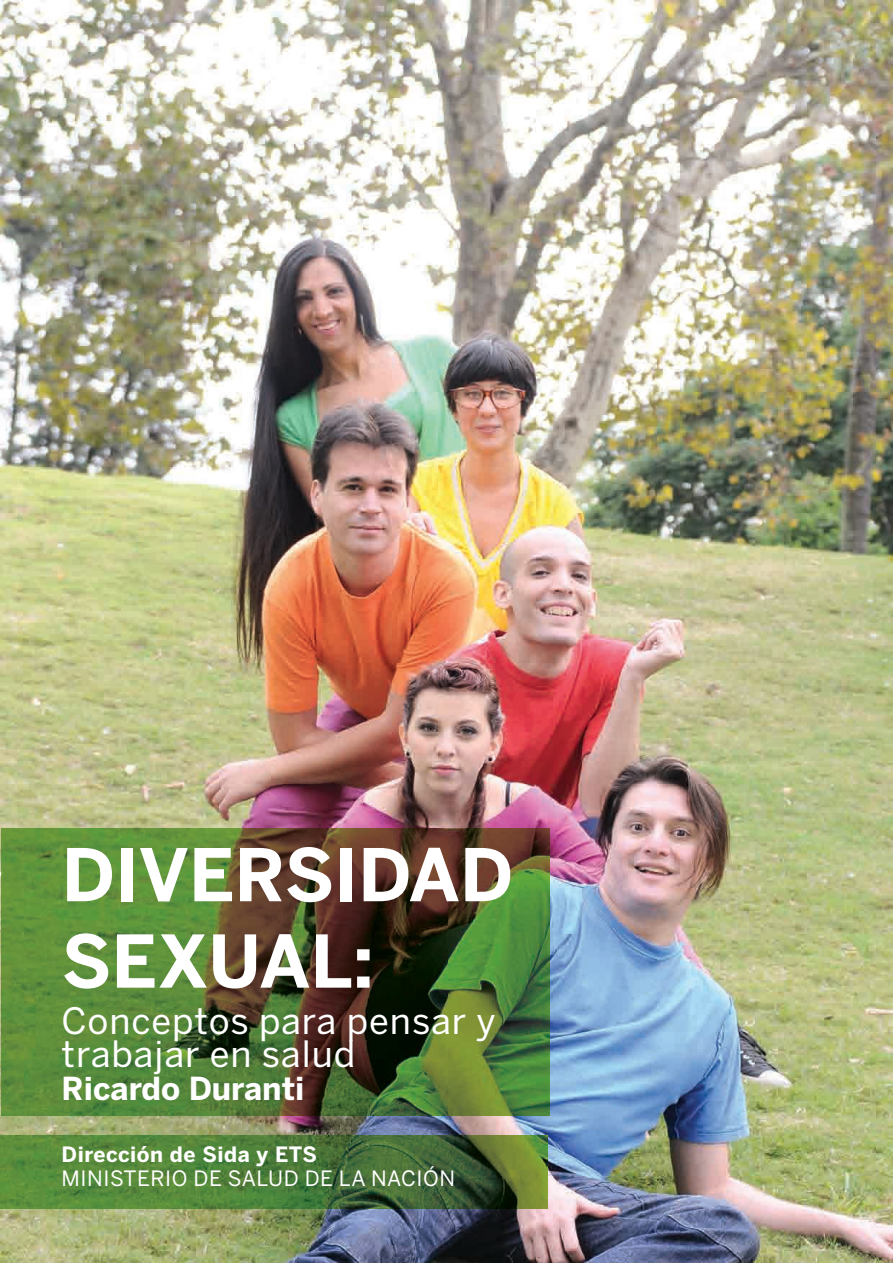
<style>
.page{position:relative;width:893px;height:1263px;background:#fff}
.page>*{position:absolute;margin:0;border:0;box-sizing:border-box;transform-origin:0 0}
.t1{font:700 72px/86.4px "Benton Sans";color:#fff}
.t2{font:36px/33px "Benton Sans";letter-spacing:.025em;color:#fff}
.t3{font:700 31.5px "Benton Sans";color:#fff}
.t4{font:21px "Benton Sans";letter-spacing:.025em;color:#fff}
.t5{font:700 21px "Benton Sans";letter-spacing:.025em;color:#fff}
</style>
<div class="page">
<img style="left:0;top:0;width:893px;height:1263px">
<img style="left:1px;top:829px;width:548px;height:287px">
<img style="left:0;top:1136px;width:547px;height:73px">
<h1 class="t1" style="left:62px;top:831px;width:453px">DIVERSIDAD<br>SEXUAL:</h1>
<p class="t2" style="left:62px;top:1004px;width:435px">Conceptos para pensar y trabajar en salud</p>
<p class="t3" style="left:62px;top:1070px;width:244px">Ricardo Duranti</p>
<p class="t5" style="left:62px;top:1142px;width:257px">Dirección de Sida y ETS</p>
<p class="t4" style="left:62px;top:1166px;width:395px">MINISTERIO DE SALUD DE LA NACIÓN</p>
</div>
